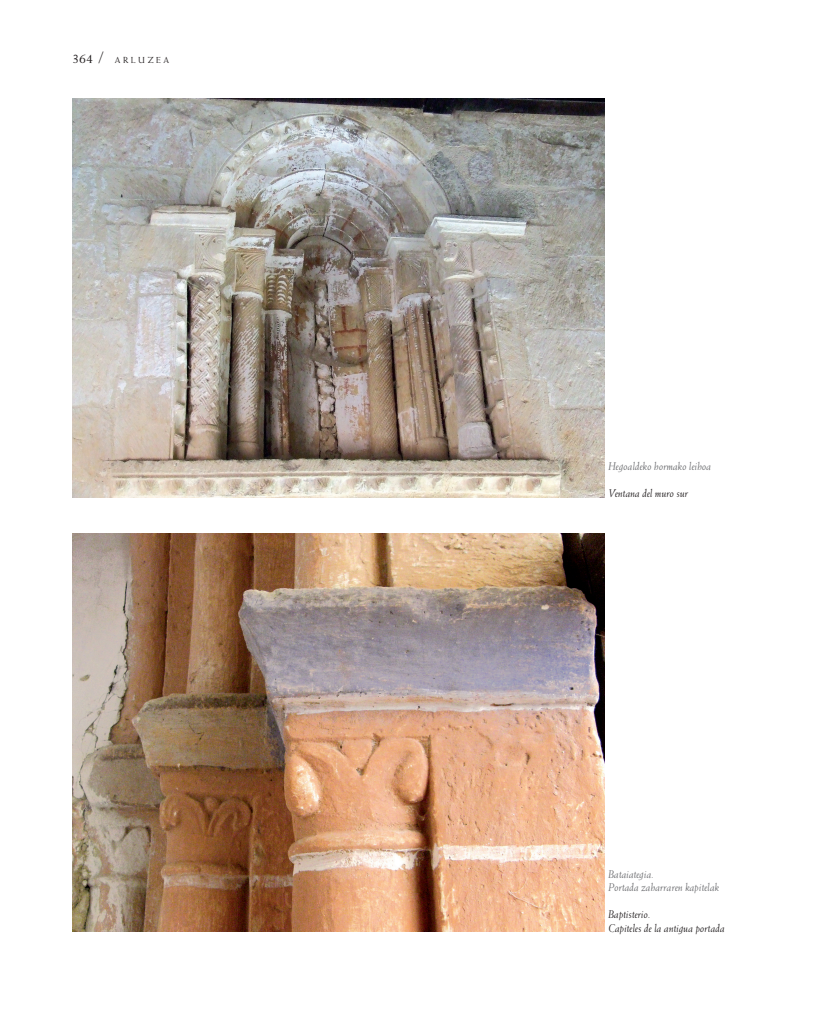
<style>
.page{position:relative;width:818px;height:1013px;background:#fff}
.page>*{position:absolute;margin:0;border:0;box-sizing:border-box;transform-origin:0 0}
.t1{font:italic 11.25px/13.5px "Weiss Std";color:#6c6d70}
.t2{font:italic 11.25px/13.5px "Weiss Std";color:#231f20}
.t3{font:8.75px "Weiss Std";color:#231f20}
.s1{font-size:13.75px}
.s2{font-size:16.25px}
</style>
<div class="page">
<img style="left:72px;top:533px;width:533px;height:398px">
<img style="left:72px;top:99px;width:533px;height:398px">
<p class="t3" style="left:72px;top:55px;width:52px"><span class="s1">364</span> <span class="s2">/</span> ARLUZEA</p>
<p class="t1" style="left:608px;top:459px;width:104px">Hegoaldeko hormako leihoa</p>
<p class="t2" style="left:608px;top:486px;width:81px">Ventana del muro sur</p>
<p class="t1" style="left:608px;top:867px;width:112px">Bataiategia.<br>Portada zaharraren kapitelak</p>
<p class="t2" style="left:608px;top:907px;width:118px">Baptisterio.<br>Capiteles de la antigua portada</p>
</div>
